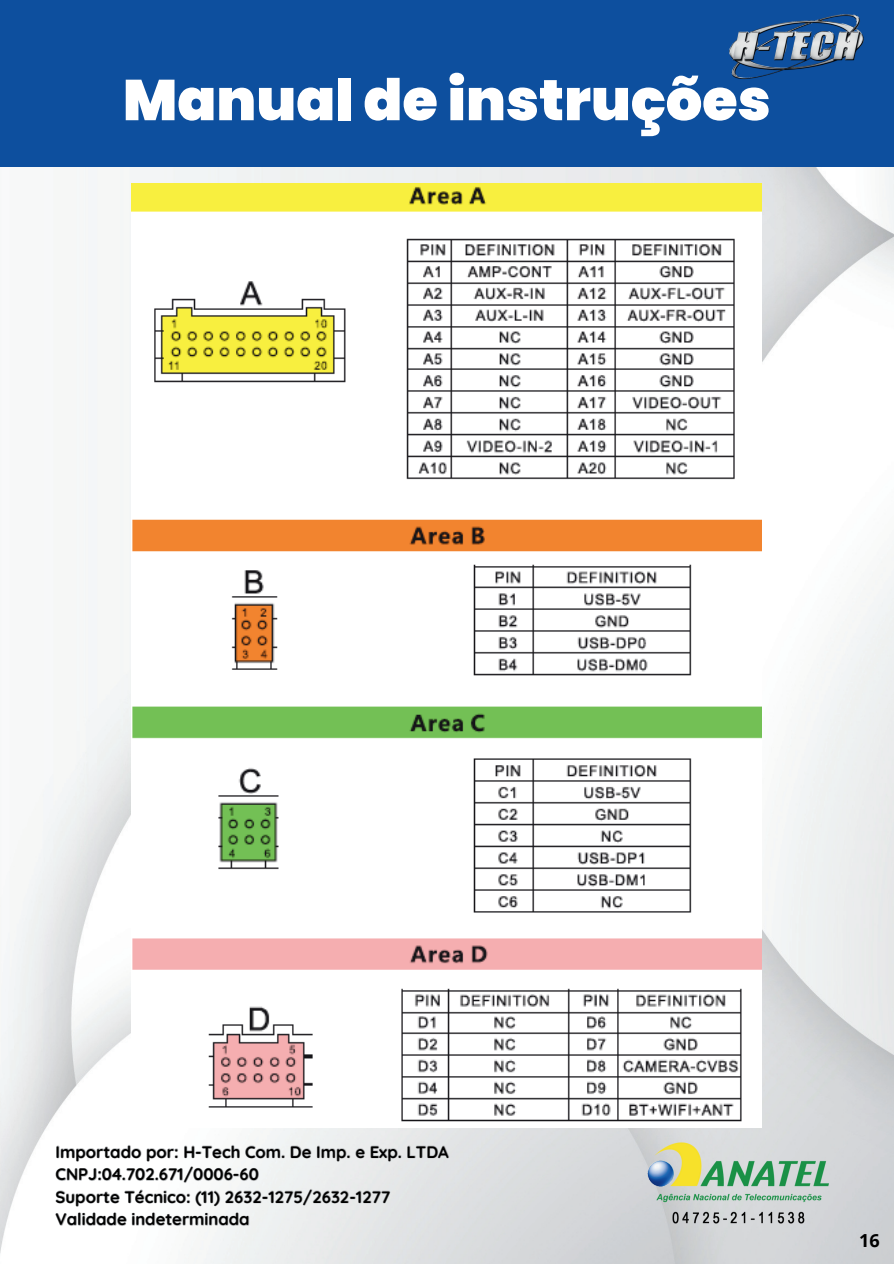
<style>
.page{position:relative;width:894px;height:1264px;background:#fff}
.page>*{position:absolute;margin:0;border:0;box-sizing:border-box;transform-origin:0 0}
.t1{font:900 57.3px "Poppins";color:#fff}
.t2{font:700 18px "Open Sans";color:#000}
.t3{font:700 16.65px/22.5px "Quicksand";color:#000}
</style>
<div class="page">
<img style="left:0;top:166px;width:893px;height:1097px">
<div style="left:0;top:0;width:893px;height:166px;background:#0d4f9e"></div>
<img style="left:729px;top:14px;width:135px;height:65px">
<img style="left:646px;top:1140px;width:185px;height:86px">
<img style="left:132px;top:183px;width:629px;height:944px">
<svg style="left:55px;top:1142px;width:395px;height:100px"></svg>
<h1 class="t1" style="left:123px;top:67px;width:649px">Manual de instruções</h1>
<p class="t3" style="left:56px;top:1138px;width:394px">Importado por: H-Tech Com. De Imp. e Exp. LTDA CNPJ:04.702.671/0006-60<br>Suporte Técnico: (11) 2632-1275/2632-1277<br>Validade indeterminada</p>
<p class="t2" style="left:859px;top:1227px;width:22px">16</p>
</div>
